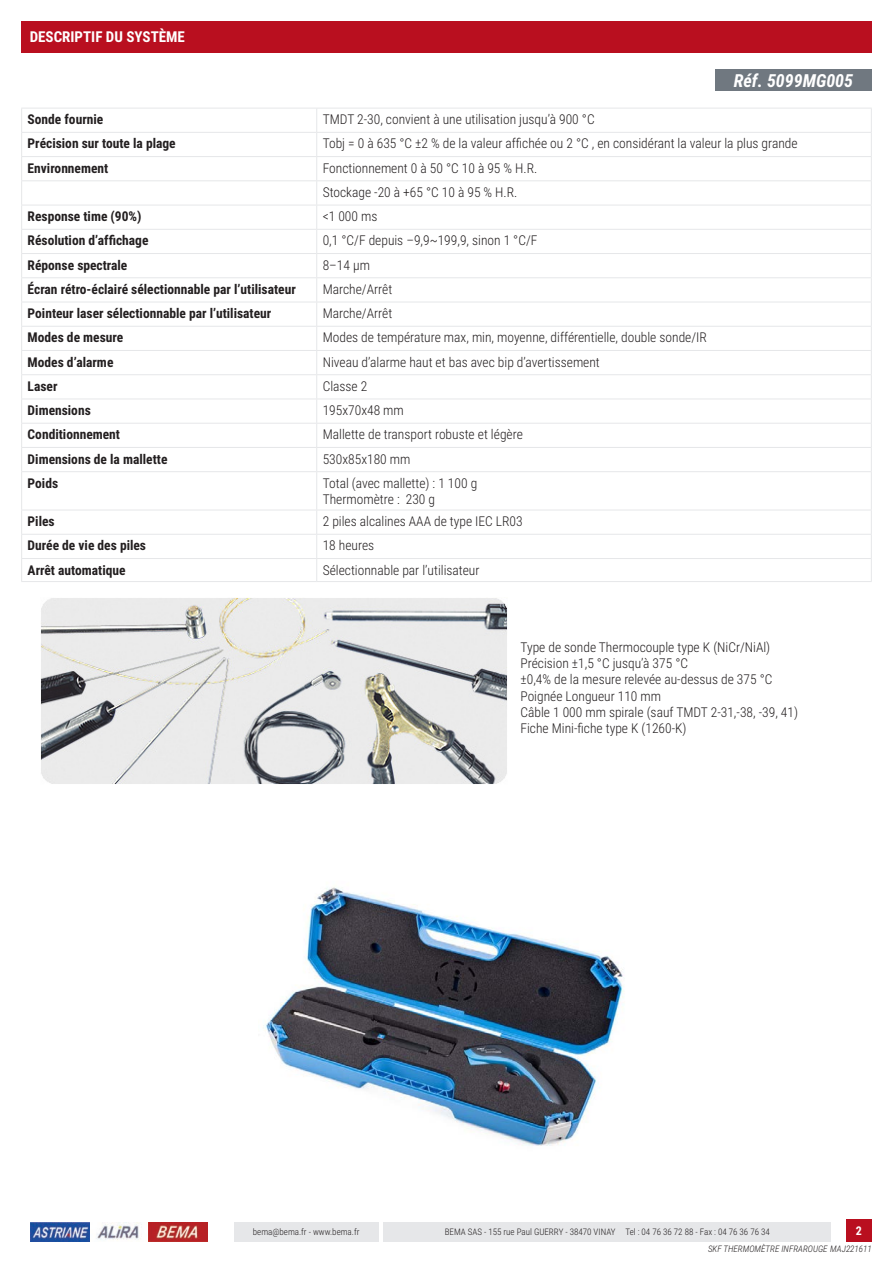
<style>
.page{position:relative;width:893px;height:1263px;background:#fff}
.page>*{position:absolute;margin:0;border:0;box-sizing:border-box;transform-origin:0 0}
.Page_-_Titre_1_-_FC{font:italic 700 18px "Roboto Condensed";color:#fff}
.t1{font:700 15px "Roboto Condensed";color:#fff}
.t2{font:300 13.5px "Roboto Condensed";color:#231f20}
.t3{font:700 13.5px "Roboto Condensed";color:#231f20}
.t4{font:700 12px "Roboto Condensed";color:#fff}
.t5{font:300 9px "Roboto Condensed";color:#231f20}
.Version_Date_FC{font:italic 300 9px "Roboto Condensed";color:#231f20}
</style>
<div class="page">
<div style="left:846px;top:1219px;width:26px;height:23px;background:#b90f1f"></div>
<img style="left:31px;top:1222px;width:177px;height:20px">
<div style="left:384px;top:1222px;width:447px;height:20px;background:#e6e7e9"></div>
<div style="left:234px;top:1222px;width:144px;height:20px;background:#e6e7e9"></div>
<div style="left:21px;top:21px;width:851px;height:32px;background:#b90f1f"></div>
<hr style="left:21px;top:108px;width:296px;height:1px;background:#e6e7e9">
<hr style="left:317px;top:108px;width:555px;height:1px;background:#e6e7e9">
<hr style="left:21px;top:132px;width:296px;height:1px;background:#e6e7e9">
<hr style="left:317px;top:132px;width:555px;height:1px;background:#e6e7e9">
<hr style="left:21px;top:156px;width:296px;height:1px;background:#e6e7e9">
<hr style="left:317px;top:156px;width:555px;height:1px;background:#e6e7e9">
<hr style="left:21px;top:180px;width:296px;height:1px;background:#e6e7e9">
<hr style="left:317px;top:180px;width:555px;height:1px;background:#e6e7e9">
<hr style="left:21px;top:205px;width:296px;height:1px;background:#e6e7e9">
<hr style="left:317px;top:205px;width:555px;height:1px;background:#e6e7e9">
<hr style="left:21px;top:229px;width:296px;height:1px;background:#e6e7e9">
<hr style="left:317px;top:229px;width:555px;height:1px;background:#e6e7e9">
<hr style="left:21px;top:253px;width:296px;height:1px;background:#e6e7e9">
<hr style="left:317px;top:253px;width:555px;height:1px;background:#e6e7e9">
<hr style="left:21px;top:277px;width:296px;height:1px;background:#e6e7e9">
<hr style="left:317px;top:277px;width:555px;height:1px;background:#e6e7e9">
<hr style="left:21px;top:302px;width:296px;height:1px;background:#e6e7e9">
<hr style="left:317px;top:302px;width:555px;height:1px;background:#e6e7e9">
<hr style="left:21px;top:326px;width:296px;height:1px;background:#e6e7e9">
<hr style="left:317px;top:326px;width:555px;height:1px;background:#e6e7e9">
<hr style="left:21px;top:350px;width:296px;height:1px;background:#e6e7e9">
<hr style="left:317px;top:350px;width:555px;height:1px;background:#e6e7e9">
<hr style="left:21px;top:374px;width:296px;height:1px;background:#e6e7e9">
<hr style="left:317px;top:374px;width:555px;height:1px;background:#e6e7e9">
<hr style="left:21px;top:399px;width:296px;height:1px;background:#e6e7e9">
<hr style="left:317px;top:399px;width:555px;height:1px;background:#e6e7e9">
<hr style="left:21px;top:423px;width:296px;height:1px;background:#e6e7e9">
<hr style="left:317px;top:423px;width:555px;height:1px;background:#e6e7e9">
<hr style="left:21px;top:447px;width:296px;height:1px;background:#e6e7e9">
<svg style="left:21px;top:109px;width:1px;height:362px"></svg>
<hr style="left:317px;top:447px;width:555px;height:1px;background:#e6e7e9">
<svg style="left:316px;top:109px;width:1px;height:362px"></svg>
<svg style="left:871px;top:109px;width:1px;height:362px"></svg>
<hr style="left:21px;top:471px;width:296px;height:1px;background:#e6e7e9">
<hr style="left:21px;top:472px;width:1px;height:38px;background:#e6e7e9">
<hr style="left:317px;top:471px;width:555px;height:1px;background:#e6e7e9">
<hr style="left:316px;top:472px;width:1px;height:38px;background:#e6e7e9">
<hr style="left:871px;top:472px;width:1px;height:38px;background:#e6e7e9">
<hr style="left:21px;top:510px;width:296px;height:1px;background:#e6e7e9">
<hr style="left:317px;top:510px;width:555px;height:1px;background:#e6e7e9">
<hr style="left:21px;top:534px;width:296px;height:1px;background:#e6e7e9">
<hr style="left:317px;top:534px;width:555px;height:1px;background:#e6e7e9">
<hr style="left:21px;top:558px;width:296px;height:1px;background:#e6e7e9">
<svg style="left:21px;top:511px;width:1px;height:70px"></svg>
<hr style="left:317px;top:558px;width:555px;height:1px;background:#e6e7e9">
<svg style="left:316px;top:511px;width:1px;height:70px"></svg>
<svg style="left:871px;top:511px;width:1px;height:70px"></svg>
<hr style="left:21px;top:581px;width:296px;height:1px;background:#e6e7e9">
<hr style="left:317px;top:581px;width:555px;height:1px;background:#e6e7e9">
<img style="left:41px;top:598px;width:466px;height:186px">
<img style="left:264px;top:887px;width:361px;height:259px">
<div style="left:715px;top:70px;width:157px;height:21px;background:#707880"></div>
<p class="t1" style="left:30px;top:26px;width:157px">DESCRIPTIF DU SYSTÈME</p>
<p class="Page_-_Titre_1_-_FC" style="left:734px;top:68px;width:121px">Réf. 5099MG005</p>
<p class="t3" style="left:28px;top:110px;width:77px">Sonde fournie</p>
<p class="t2" style="left:323px;top:110px;width:273px">TMDT 2-30, convient à une utilisation jusqu’à 900 °C</p>
<p class="t3" style="left:28px;top:134px;width:150px">Précision sur toute la plage</p>
<p class="t2" style="left:323px;top:134px;width:476px">Tobj = 0 à 635 °C ±2 % de la valeur affichée ou 2 °C , en considérant la valeur la plus grande</p>
<p class="t3" style="left:28px;top:158px;width:82px">Environnement</p>
<p class="t2" style="left:323px;top:158px;width:216px">Fonctionnement 0 à 50 °C 10 à 95 % H.R.</p>
<p class="t2" style="left:323px;top:183px;width:196px">Stockage -20 à +65 °C 10 à 95 % H.R.</p>
<p class="t3" style="left:28px;top:207px;width:115px">Response time (90%)</p>
<p class="t2" style="left:323px;top:207px;width:56px">&lt;1 000 ms</p>
<p class="t3" style="left:28px;top:231px;width:122px">Résolution d’affichage</p>
<p class="t2" style="left:323px;top:231px;width:216px">0,1 °C/F depuis –9,9~199,9, sinon 1 °C/F</p>
<p class="t3" style="left:28px;top:255px;width:101px">Réponse spectrale</p>
<p class="t2" style="left:323px;top:255px;width:49px">8–14 μm</p>
<p class="t3" style="left:28px;top:280px;width:270px">Écran rétro-éclairé sélectionnable par l’utilisateur</p>
<p class="t2" style="left:323px;top:280px;width:71px">Marche/Arrêt</p>
<p class="t3" style="left:28px;top:304px;width:245px">Pointeur laser sélectionnable par l’utilisateur</p>
<p class="t2" style="left:323px;top:304px;width:71px">Marche/Arrêt</p>
<p class="t3" style="left:28px;top:328px;width:97px">Modes de mesure</p>
<p class="t2" style="left:323px;top:328px;width:386px">Modes de température max, min, moyenne, différentielle, double sonde/IR</p>
<p class="t3" style="left:28px;top:352px;width:87px">Modes d’alarme</p>
<p class="t2" style="left:323px;top:352px;width:279px">Niveau d’alarme haut et bas avec bip d’avertissement</p>
<p class="t3" style="left:28px;top:377px;width:31px">Laser</p>
<p class="t2" style="left:323px;top:377px;width:46px">Classe 2</p>
<p class="t3" style="left:28px;top:401px;width:65px">Dimensions</p>
<p class="t2" style="left:323px;top:401px;width:83px">195x70x48 mm</p>
<p class="t3" style="left:28px;top:425px;width:94px">Conditionnement</p>
<p class="t2" style="left:323px;top:425px;width:202px">Mallette de transport robuste et légère</p>
<p class="t3" style="left:28px;top:449px;width:141px">Dimensions de la mallette</p>
<p class="t2" style="left:323px;top:449px;width:89px">530x85x180 mm</p>
<p class="t3" style="left:28px;top:473px;width:32px">Poids</p>
<p class="t2" style="left:323px;top:473px;width:156px">Total (avec mallette) : 1 100 g</p>
<p class="t2" style="left:323px;top:490px;width:114px">Thermomètre : 230 g</p>
<p class="t3" style="left:28px;top:512px;width:29px">Piles</p>
<p class="t2" style="left:323px;top:512px;width:202px">2 piles alcalines AAA de type IEC LR03</p>
<p class="t3" style="left:28px;top:536px;width:120px">Durée de vie des piles</p>
<p class="t2" style="left:323px;top:536px;width:53px">18 heures</p>
<p class="t3" style="left:28px;top:560px;width:100px">Arrêt automatique</p>
<p class="t2" style="left:323px;top:560px;width:158px">Sélectionnable par l’utilisateur</p>
<p class="t2" style="left:520px;top:638px;width:251px">Type de sonde Thermocouple type K (NiCr/NiAl)</p>
<p class="t2" style="left:520px;top:654px;width:169px">Précision ±1,5 °C jusqu’à 375 °C</p>
<p class="t2" style="left:520px;top:670px;width:253px">±0,4% de la mesure relevée au-dessus de 375 °C</p>
<p class="t2" style="left:520px;top:686px;width:142px">Poignée Longueur 110 mm</p>
<p class="t2" style="left:520px;top:703px;width:279px">Câble 1 000 mm spirale (sauf TMDT 2-31,-38, -39, 41)</p>
<p class="t2" style="left:520px;top:719px;width:168px">Fiche Mini-fiche type K (1260-K)</p>
<p class="t5" style="left:253px;top:1226px;width:108px">bema@bema.fr - www.bema.fr</p>
<p class="t5" style="left:445px;top:1226px;width:327px">BEMA SAS - 155 rue Paul GUERRY - 38470 VINAY Tel : 04 76 36 72 88 - Fax : 04 76 36 76 34</p>
<p class="t4" style="left:856px;top:1222px;width:8px">2</p>
<p class="Version_Date_FC" style="left:708px;top:1242px;width:165px">SKF THERMOMÈTRE INFRAROUGE MAJ221611</p>
</div>
